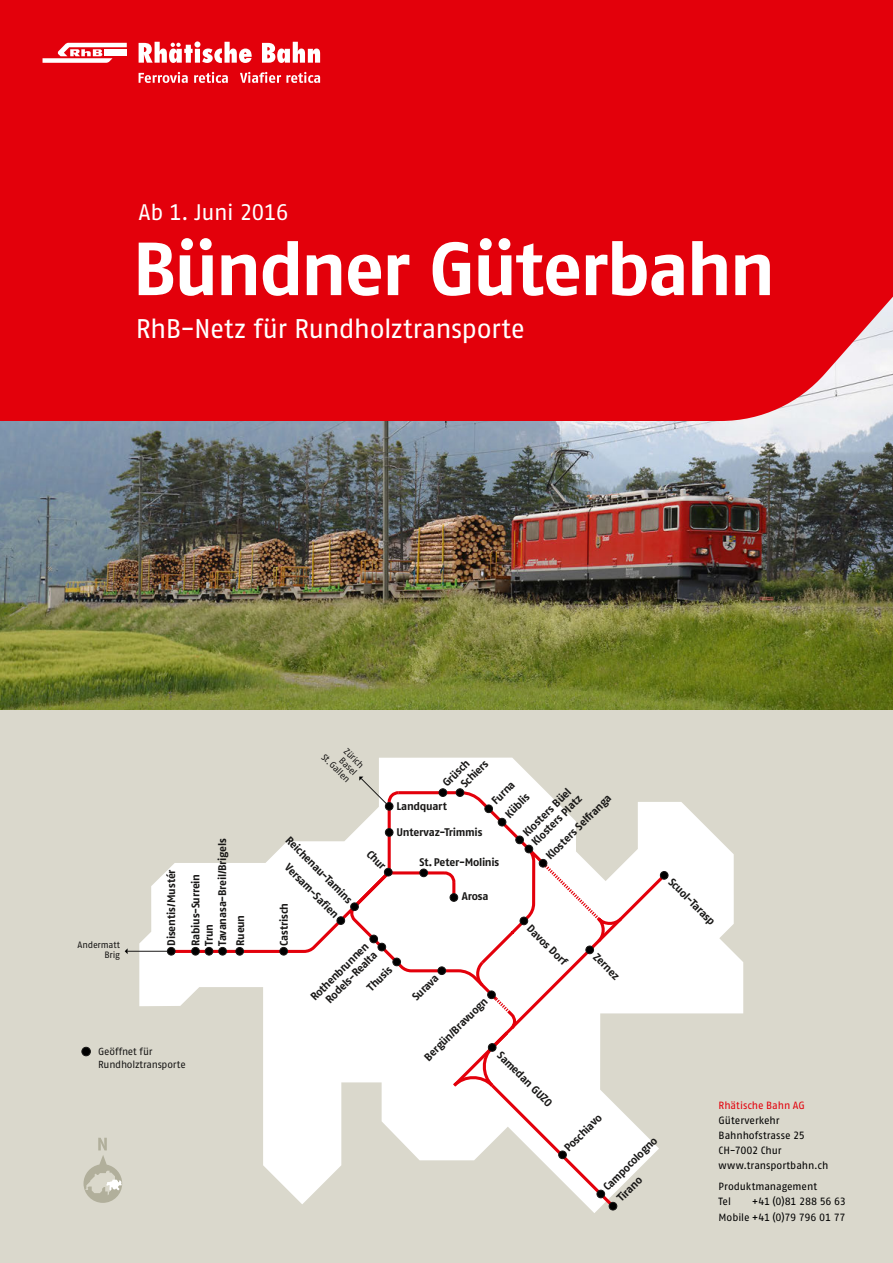
<style>
.page{position:relative;width:893px;height:1263px;background:#fff}
.page>*{position:absolute;margin:0;border:0;box-sizing:border-box;transform-origin:0 0}
.t1{font:75px "Fago No Bold Tf";letter-spacing:-.035em;color:#fff}
.t2{font:27px "Fago No Regular Tf";letter-spacing:-.02em;color:#fff}
.t3{font:22.5px "Fago No Regular Tf";letter-spacing:-.025em;color:#fff}
.t4{font:11.1px/18.9px "Fago No Bold Tf";letter-spacing:-.02em;color:#181716}
.t5{font:10.5px/15px "Fago No Regular Tf";letter-spacing:-.01em;color:#000}
.t6{font:10.5px "Fago No Regular Tf";letter-spacing:-.005em;color:#e3000b}
.t7{font:10.2px/13.4px "Fago No Regular Tf";letter-spacing:-.025em;color:#181716}
.t8{font:9.3px/9.9px "Fago No Regular Tf";letter-spacing:-.025em;color:#181716;text-align:right}
.t9{font:9.15px/9.9px "Fago No Regular Tf";color:#181716;text-align:right}
</style>
<div class="page">
<div style="left:0;top:702px;width:893px;height:561px;background:#dad8cc"></div>
<div style="left:82px;top:1047px;width:8px;height:9px;background:#000;border-radius:50%"></div>
<div style="left:82px;top:1047px;width:9px;height:9px;border:1px solid #181716;border-radius:50%"></div>
<svg style="left:84px;top:1138px;width:38px;height:65px"></svg>
<svg style="left:139px;top:802px;width:604px;height:411px"></svg>
<hr style="left:128px;top:951px;width:46px;height:1px;background:#1a1918">
<svg style="left:125px;top:948px;width:3px;height:6px"></svg>
<svg style="left:170px;top:757px;width:499px;height:452px"></svg>
<svg style="left:386px;top:790px;width:239px;height:300px"></svg>
<div style="left:167px;top:947px;width:8px;height:8px;background:#000;border-radius:50%"></div>
<div style="left:167px;top:947px;width:8px;height:8px;border:1px solid #181716;border-radius:50%"></div>
<div style="left:236px;top:947px;width:8px;height:8px;background:#000;border-radius:50%"></div>
<div style="left:236px;top:947px;width:8px;height:8px;border:1px solid #181716;border-radius:50%"></div>
<div style="left:370px;top:935px;width:8px;height:8px;background:#000;border-radius:50%"></div>
<div style="left:370px;top:935px;width:8px;height:8px;border:1px solid #181716;border-radius:50%"></div>
<div style="left:378px;top:943px;width:8px;height:8px;background:#000;border-radius:50%"></div>
<div style="left:378px;top:943px;width:8px;height:8px;border:1px solid #181716;border-radius:50%"></div>
<div style="left:351px;top:903px;width:7px;height:7px;background:#000;border-radius:50%"></div>
<div style="left:350px;top:902px;width:9px;height:9px;border:1px solid #181716;border-radius:50%"></div>
<div style="left:385px;top:828px;width:8px;height:8px;background:#000;border-radius:50%"></div>
<div style="left:385px;top:828px;width:8px;height:8px;border:1px solid #181716;border-radius:50%"></div>
<div style="left:393px;top:958px;width:8px;height:8px;background:#000;border-radius:50%"></div>
<div style="left:393px;top:958px;width:8px;height:8px;border:1px solid #181716;border-radius:50%"></div>
<div style="left:438px;top:967px;width:8px;height:7px;background:#000;border-radius:50%"></div>
<div style="left:438px;top:966px;width:8px;height:9px;border:1px solid #181716;border-radius:50%"></div>
<div style="left:450px;top:894px;width:8px;height:7px;background:#000;border-radius:50%"></div>
<div style="left:450px;top:893px;width:8px;height:9px;border:1px solid #181716;border-radius:50%"></div>
<div style="left:385px;top:802px;width:8px;height:8px;background:#000;border-radius:50%"></div>
<div style="left:385px;top:802px;width:8px;height:8px;border:1px solid #181716;border-radius:50%"></div>
<div style="left:439px;top:789px;width:8px;height:7px;background:#000;border-radius:50%"></div>
<div style="left:439px;top:788px;width:8px;height:9px;border:1px solid #181716;border-radius:50%"></div>
<div style="left:456px;top:789px;width:8px;height:7px;background:#000;border-radius:50%"></div>
<div style="left:456px;top:788px;width:8px;height:9px;border:1px solid #181716;border-radius:50%"></div>
<div style="left:485px;top:805px;width:7px;height:8px;background:#000;border-radius:50%"></div>
<div style="left:484px;top:805px;width:9px;height:8px;border:1px solid #181716;border-radius:50%"></div>
<div style="left:498px;top:818px;width:8px;height:8px;background:#000;border-radius:50%"></div>
<div style="left:498px;top:818px;width:8px;height:8px;border:1px solid #181716;border-radius:50%"></div>
<div style="left:525px;top:845px;width:8px;height:8px;background:#000;border-radius:50%"></div>
<div style="left:525px;top:845px;width:8px;height:8px;border:1px solid #181716;border-radius:50%"></div>
<div style="left:660px;top:871px;width:8px;height:8px;background:#000;border-radius:50%"></div>
<div style="left:660px;top:871px;width:8px;height:8px;border:1px solid #181716;border-radius:50%"></div>
<div style="left:586px;top:946px;width:8px;height:8px;background:#000;border-radius:50%"></div>
<div style="left:586px;top:946px;width:8px;height:8px;border:1px solid #181716;border-radius:50%"></div>
<div style="left:520px;top:917px;width:8px;height:8px;background:#000;border-radius:50%"></div>
<div style="left:520px;top:917px;width:8px;height:8px;border:1px solid #181716;border-radius:50%"></div>
<div style="left:488px;top:1043px;width:8px;height:8px;background:#000;border-radius:50%"></div>
<div style="left:488px;top:1043px;width:8px;height:8px;border:1px solid #181716;border-radius:50%"></div>
<div style="left:609px;top:1202px;width:8px;height:8px;background:#000;border-radius:50%"></div>
<div style="left:609px;top:1202px;width:8px;height:8px;border:1px solid #181716;border-radius:50%"></div>
<div style="left:559px;top:1151px;width:7px;height:8px;background:#000;border-radius:50%"></div>
<div style="left:558px;top:1151px;width:9px;height:8px;border:1px solid #181716;border-radius:50%"></div>
<div style="left:597px;top:1190px;width:8px;height:8px;background:#000;border-radius:50%"></div>
<div style="left:597px;top:1190px;width:8px;height:8px;border:1px solid #181716;border-radius:50%"></div>
<div style="left:384px;top:868px;width:8px;height:8px;background:#000;border-radius:50%"></div>
<div style="left:384px;top:868px;width:8px;height:8px;border:1px solid #181716;border-radius:50%"></div>
<div style="left:516px;top:836px;width:7px;height:8px;background:#000;border-radius:50%"></div>
<div style="left:515px;top:836px;width:9px;height:8px;border:1px solid #181716;border-radius:50%"></div>
<div style="left:420px;top:869px;width:7px;height:8px;background:#000;border-radius:50%"></div>
<div style="left:419px;top:869px;width:9px;height:8px;border:1px solid #181716;border-radius:50%"></div>
<div style="left:337px;top:917px;width:8px;height:7px;background:#000;border-radius:50%"></div>
<div style="left:337px;top:916px;width:8px;height:9px;border:1px solid #181716;border-radius:50%"></div>
<div style="left:280px;top:947px;width:7px;height:8px;background:#000;border-radius:50%"></div>
<div style="left:279px;top:947px;width:9px;height:8px;border:1px solid #181716;border-radius:50%"></div>
<div style="left:219px;top:947px;width:7px;height:8px;background:#000;border-radius:50%"></div>
<div style="left:218px;top:947px;width:9px;height:8px;border:1px solid #181716;border-radius:50%"></div>
<div style="left:205px;top:947px;width:8px;height:8px;background:#000;border-radius:50%"></div>
<div style="left:205px;top:947px;width:8px;height:8px;border:1px solid #181716;border-radius:50%"></div>
<div style="left:192px;top:947px;width:7px;height:8px;background:#000;border-radius:50%"></div>
<div style="left:191px;top:947px;width:9px;height:8px;border:1px solid #181716;border-radius:50%"></div>
<div style="left:488px;top:991px;width:7px;height:8px;background:#000;border-radius:50%"></div>
<div style="left:487px;top:991px;width:9px;height:8px;border:1px solid #181716;border-radius:50%"></div>
<div style="left:539px;top:859px;width:8px;height:8px;background:#000;border-radius:50%"></div>
<div style="left:539px;top:859px;width:8px;height:8px;border:1px solid #181716;border-radius:50%"></div>
<img style="left:0;top:421px;width:893px;height:289px">
<div style="left:0;top:0;width:893px;height:421px;background:#e3000b"></div>
<svg style="left:43px;top:43px;width:84px;height:20px"></svg>
<svg style="left:139px;top:41px;width:113px;height:22px"></svg>
<svg style="left:262px;top:42px;width:58px;height:21px"></svg>
<svg style="left:139px;top:72px;width:49px;height:11px"></svg>
<svg style="left:194px;top:72px;width:34px;height:11px"></svg>
<svg style="left:240px;top:72px;width:80px;height:11px"></svg>
<h3 class="t3" style="left:138px;top:199px;width:152px">Ab 1. Juni 2016</h3>
<h1 class="t1" style="left:133px;top:225px;width:644px">Bündner Güterbahn</h1>
<h2 class="t2" style="left:136px;top:313px;width:391px">RhB-Netz für Rundholztransporte</h2>
<p class="t8" style="left:78px;top:939px;width:44px">Andermatt<br>Brig</p>
<p class="t4" style="left:202px;top:946px;width:109px;line-height:13.2px;rotate:-90deg">Trun<br>Tavanasa-Breil/Brigels</p>
<p class="t4" style="left:159px;top:946px;width:78px;line-height:24.3px;rotate:-90deg">Disentis/Mustér<br>Rabius-Surrein</p>
<p class="t7" style="left:98px;top:1044px;width:89px">Geöffnet für<br>Rundholztransporte</p>
<p class="t9" style="left:341px;top:738px;width:37px;rotate:45deg">Zürich<br>Basel<br>St.Gallen</p>
<p class="t4" style="left:438px;top:778px;width:34px;rotate:-45deg">Grüsch</p>
<p class="t4" style="left:396px;top:796px;width:52px">Landquart</p>
<p class="t4" style="left:456px;top:779px;width:35px;rotate:-45deg">Schiers</p>
<p class="t4" style="left:487px;top:796px;width:31px;rotate:-45deg">Furna<br>Küblis</p>
<p class="t4" style="left:518px;top:828px;width:65px;rotate:-45deg">Klosters Büel</p>
<p class="t4" style="left:541px;top:851px;width:89px;rotate:-45deg">Klosters Selfranga</p>
<p class="t4" style="left:527px;top:837px;width:67px;rotate:-45deg">Klosters Platz</p>
<p class="t4" style="left:396px;top:823px;width:88px">Untervaz-Trimmis</p>
<p class="t4" style="left:294px;top:831px;width:90px;rotate:45deg">Reichenau-Tamins</p>
<p class="t4" style="left:375px;top:845px;width:23px;rotate:45deg">Chur</p>
<p class="t4" style="left:420px;top:853px;width:81px">St.Peter-Molinis</p>
<p class="t4" style="left:294px;top:859px;width:72px;rotate:45deg">Versam-Safien</p>
<p class="t4" style="left:462px;top:886px;width:28px">Arosa</p>
<p class="t4" style="left:231px;top:946px;width:33px;rotate:-90deg">Rueun</p>
<p class="t4" style="left:274px;top:946px;width:44px;rotate:-90deg">Castrisch</p>
<p class="t4" style="left:536px;top:920px;width:54px;rotate:45deg">Davos Dorf</p>
<p class="t4" style="left:308px;top:994px;width:78px;line-height:12.3px;text-align:right;rotate:-45deg">Rothenbrunnen<br>Rodels-Realta</p>
<p class="t4" style="left:602px;top:948px;width:34px;rotate:45deg">Zernez</p>
<p class="t4" style="left:362px;top:982px;width:32px;rotate:-45deg">Thusis</p>
<p class="t4" style="left:407px;top:992px;width:34px;rotate:-45deg">Surava</p>
<p class="t4" style="left:419px;top:1052px;width:86px;rotate:-45deg">Bergün/Bravuogn</p>
<p class="t4" style="left:506px;top:1046px;width:74px;rotate:45deg">Samedan GUZO</p>
<p class="t4" style="left:559px;top:1143px;width:50px;rotate:-45deg">Poschiavo</p>
<p class="t4" style="left:598px;top:1182px;width:73px;rotate:-45deg">Campocologno</p>
<p class="t4" style="left:612px;top:1193px;width:32px;rotate:-45deg">Tirano</p>
<p class="t4" style="left:677px;top:873px;width:62px;rotate:45deg">Scuol-Tarasp</p>
<p class="t6" style="left:719px;top:1099px;width:88px">Rhätische Bahn AG</p>
<p class="t5" style="left:719px;top:1113px;width:111px">Güterverkehr<br>Bahnhofstrasse 25<br>CH-7002 Chur www.transportbahn.ch</p>
<p class="t5" style="left:719px;top:1179px;width:100px">Produktmanagement<br>Tel</p>
<p class="t5" style="left:719px;top:1194px;width:129px;text-align:right">+41 (0)81 288 56 63<br>Mobile +41 (0)79 796 01 77</p>
</div>
